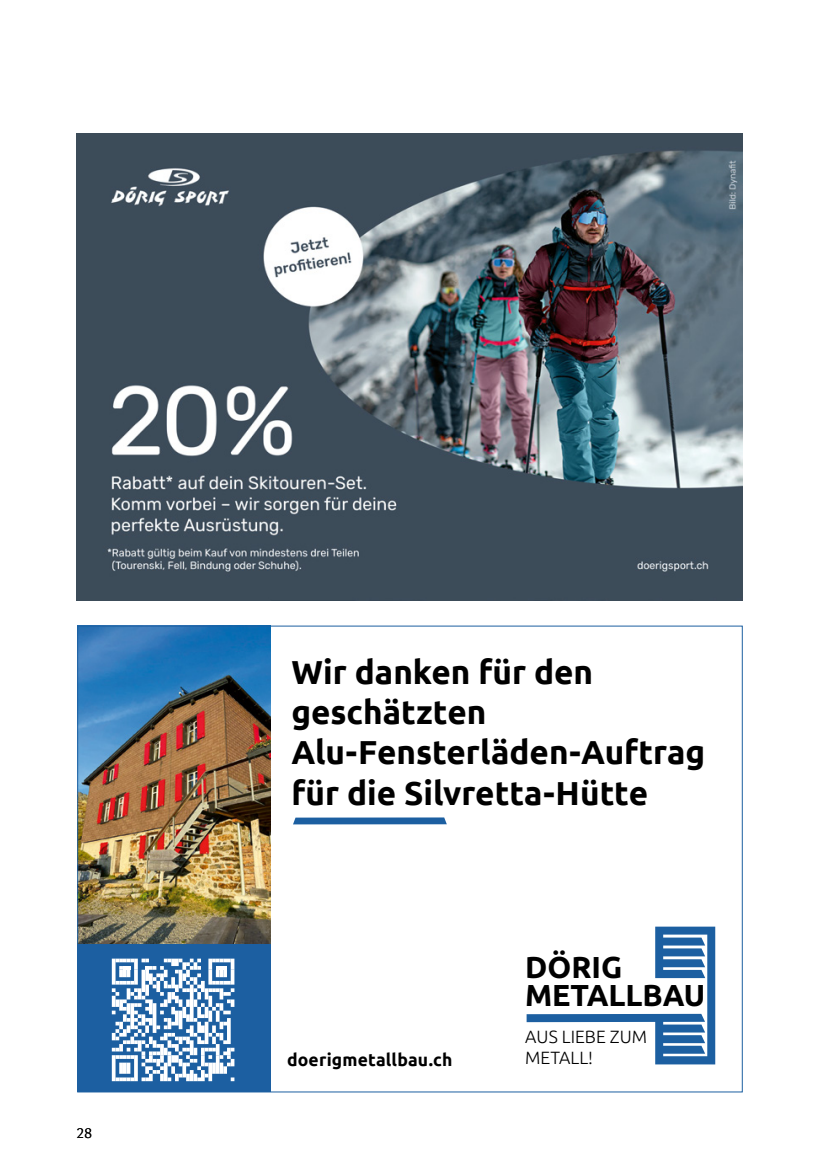
<style>
.page{position:relative;width:819px;height:1166px;background:#fff}
.page>*{position:absolute;margin:0;border:0;box-sizing:border-box;transform-origin:0 0}
.t1{font:700 33.25px/40.2px "Ubuntu";color:#000}
.t2{font:700 30.28px/28.2px "Ubuntu";color:#000}
.t3{font:300 17.68px/21.2px "Ubuntu";color:#000}
.t4{font:700 17.5px "Ubuntu";letter-spacing:.01em;color:#000}
.t5{font:300 14px "Expo Serif Pro";color:#000}
</style>
<div class="page">
<div style="left:77px;top:912px;width:194px;height:180px;background:#1c5fa1"></div>
<svg style="left:526px;top:926px;width:189px;height:138px"></svg>
<img style="left:79px;top:628px;width:192px;height:315px">
<svg style="left:293px;top:817px;width:154px;height:7px"></svg>
<svg style="left:112px;top:958px;width:122px;height:123px"></svg>
<img style="left:77px;top:134px;width:665px;height:466px">
<p class="t5" style="left:77px;top:1124px;width:17px">28</p>
<p class="t1" style="left:291px;top:651px;width:415px">Wir danken für den geschätzten<br>Alu-Fensterläden-Auftrag für die silvretta-hütte</p>
<p class="t4" style="left:287px;top:1049px;width:167px">doerigmetallbau.ch</p>
<p class="t2" style="left:525px;top:953px;width:182px">DÖRIG<br>METALLBAU</p>
<p class="t3" style="left:525px;top:1026px;width:123px">AUS LIEBE ZUM<br>METALL!</p>
</div>
